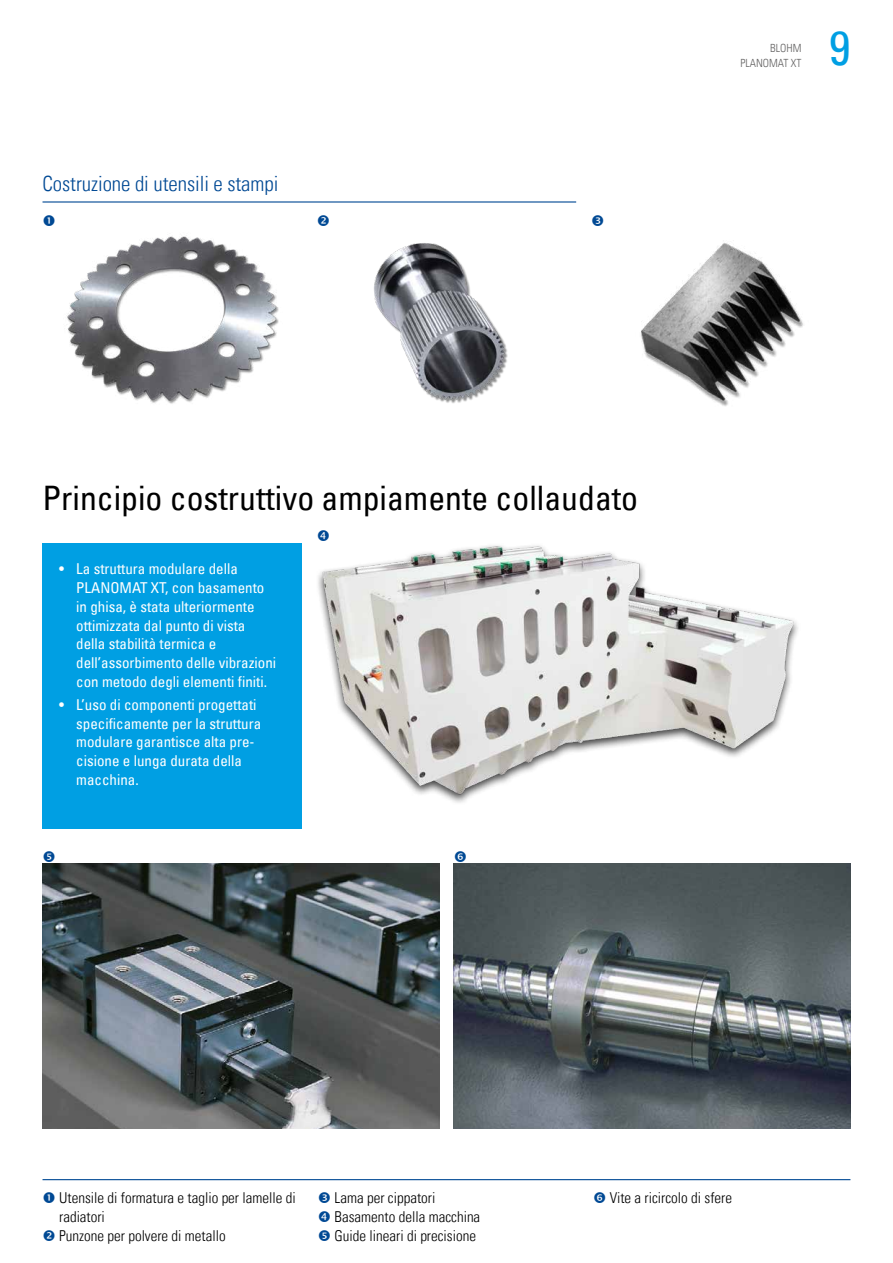
<style>
.page{position:relative;width:893px;height:1263px;background:#fff}
.page>*{position:absolute;margin:0;border:0;box-sizing:border-box;transform-origin:0 0}
.t1{font:condensed 48px "Univers Com 57";color:#009fe3}
.t2{font:condensed 33.75px "Univers Com 57";color:#000}
.t3{font:21px "Univers Com 47 Light Cond";letter-spacing:-.005em;color:#004994}
.t4{font:condensed 15px/18.8px "Univers Com 57";color:#fff}
.t5{font:15px/18.8px "Univers Com 47 Light Cond";color:#000}
.t6{font:11.25px/15px "Univers Com 47 Light Cond";color:#646363;text-align:right}
</style>
<div class="page">
<hr style="left:43px;top:1179px;width:807px;height:1px;background:#004994">
<hr style="left:43px;top:201px;width:533px;height:2px;background:#004994">
<img style="left:67px;top:236px;width:212px;height:168px">
<img style="left:641px;top:243px;width:162px;height:163px">
<img style="left:318px;top:545px;width:480px;height:252px">
<img style="left:43px;top:863px;width:396px;height:265px">
<img style="left:454px;top:863px;width:396px;height:265px">
<img style="left:374px;top:243px;width:134px;height:160px">
<div style="left:42px;top:543px;width:260px;height:285px;background:#009fe3"></div>
<h3 class="t3" style="left:43px;top:171px;width:237px">Costruzione di utensili e stampi</h3>
<p class="t6" style="left:740px;top:41px;width:63px">BLOHM<br>PLANOMAT XT</p>
<h1 class="t1" style="left:829px;top:17px;width:23px">9</h1>
<h2 class="t2" style="left:43px;top:476px;width:597px">Principio costruttivo ampiamente collaudato</h2>
<p class="t4" style="left:76px;top:559px;width:201px;text-indent:-17px">• La struttura modulare della<br>PLANOMAT XT, con basamento in ghisa, è stata ulteriormente ottimizzata dal punto di vista della stabilità termica e dell’assorbimento delle vibrazioni con metodo degli elementi finiti.</p>
<p class="t4" style="left:76px;top:695px;width:186px;text-indent:-17px">• L’uso di componenti progettati specificamente per la struttura modulare garantisce alta pre&shy;cisione e lunga durata della macchina.</p>
<p class="t5" style="left:59px;top:1189px;width:238px">Utensile di formatura e taglio per lamelle di radiatori<br>Punzone per polvere di metallo</p>
<p class="t5" style="left:335px;top:1189px;width:147px">Lama per cippatori<br>Basamento della macchina<br>Guide lineari di precisione</p>
<p class="t5" style="left:610px;top:1189px;width:124px">Vite a ricircolo di sfere</p>
</div>
